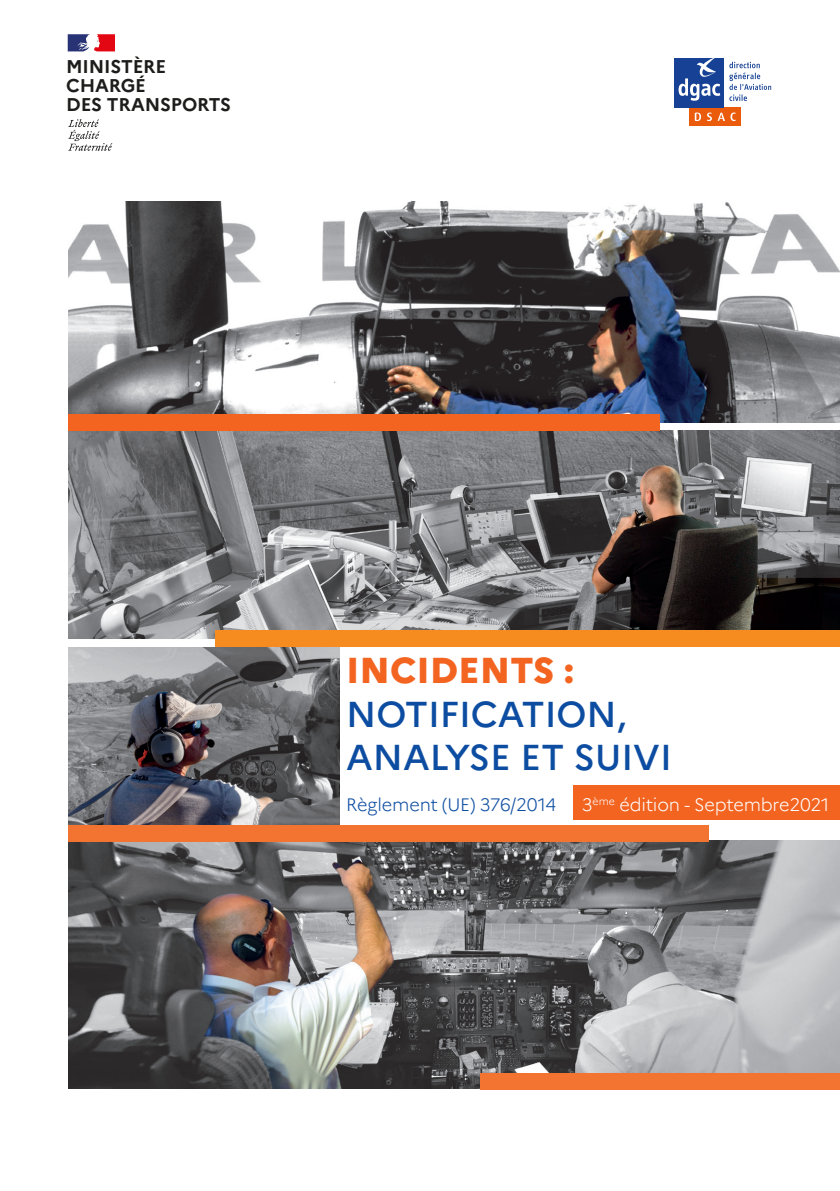
<style>
.page{position:relative;width:840px;height:1191px;background:#fff}
.page>*{position:absolute;margin:0;border:0;box-sizing:border-box;transform-origin:0 0}
.t1{font:500 36px "Marianne";color:#0d4da1}
.t2{font:800 36px "Marianne";color:#f36421}
.t3{font:700 18.4px/18.8px "Marianne";letter-spacing:-.01em;color:#1d1d1c}
.t4{font:300 18px "Marianne";letter-spacing:-.015em;color:#fff}
.t5{font:300 18px "Marianne";letter-spacing:-.01em;color:#0d4da1}
</style>
<div class="page">
<div style="left:689px;top:107px;width:51px;height:19px;background:#ea5b0c"></div>
<svg style="left:694px;top:112px;width:6px;height:9px"></svg>
<svg style="left:707px;top:112px;width:4px;height:9px"></svg>
<svg style="left:717px;top:113px;width:7px;height:8px"></svg>
<svg style="left:730px;top:112px;width:5px;height:9px"></svg>
<div style="left:674px;top:58px;width:49px;height:49px;background:#164194"></div>
<svg style="left:678px;top:58px;width:41px;height:43px"></svg>
<svg style="left:729px;top:62px;width:41px;height:39px"></svg>
<img style="left:68px;top:201px;width:771px;height:222px">
<img style="left:68px;top:431px;width:771px;height:208px">
<img style="left:68px;top:647px;width:271px;height:178px">
<img style="left:68px;top:841px;width:771px;height:247px">
<div style="left:68px;top:415px;width:591px;height:16px;background:#f36421"></div>
<div style="left:215px;top:630px;width:624px;height:17px;background:#f68b1f"></div>
<div style="left:573px;top:785px;width:266px;height:34px;background:#f36421"></div>
<div style="left:68px;top:825px;width:640px;height:16px;background:#f37431"></div>
<div style="left:480px;top:1073px;width:359px;height:16px;background:#f37431"></div>
<svg style="left:68px;top:119px;width:44px;height:32px"></svg>
<svg style="left:68px;top:34px;width:47px;height:17px"></svg>
<p class="t3" style="left:66px;top:57px;width:166px">MINISTÈRE<br>CHARGÉ<br>DES TRANSPORTS</p>
<p class="t2" style="left:346px;top:648px;width:229px">INCIDENTS :</p>
<p class="t1" style="left:346px;top:692px;width:282px">NOTIFICATION,</p>
<p class="t1" style="left:346px;top:735px;width:327px">ANALYSE ET SUIVI</p>
<p class="t5" style="left:346px;top:793px;width:211px">Règlement (UE) 376/2014</p>
<p class="t4" style="left:581px;top:793px;width:249px">3<sup>ème</sup> édition - Septembre2021</p>
</div>
